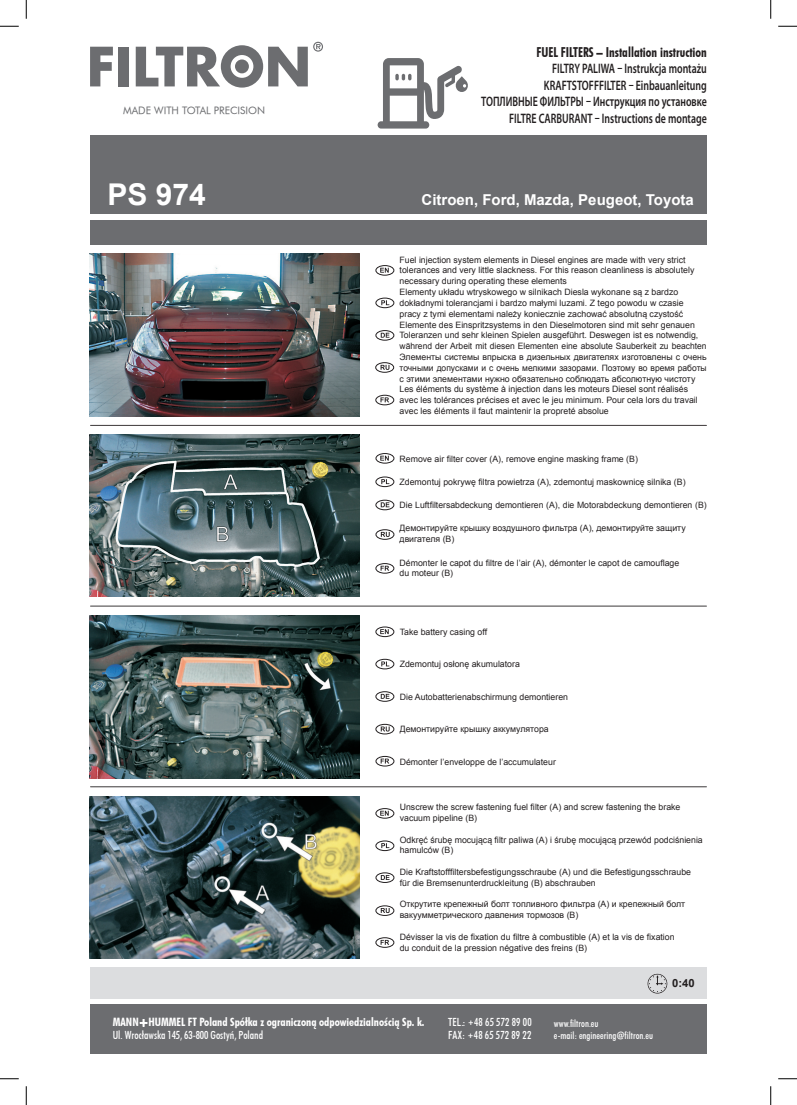
<style>
.page{position:relative;width:797px;height:1105px;background:#fff}
.page>*{position:absolute;margin:0;border:0;box-sizing:border-box;transform-origin:0 0}
.t1{font:700 30px "Arial";color:#fff}
.t2{font:700 15px "Arial";color:#fff}
.t3{font:600 13.75px/16.5px "Myriad Pro";color:#231f20;text-align:right;scale:.72 1}
.t4{font:13.75px "Futura Bd Cn AT";color:#231f20;scale:.92 1}
.t5{font:11.5px "Futura Bd Cn AT";color:#fff}
.t6{font:11.25px/12.5px "Futura Md Cn AT";letter-spacing:.005em;color:#fff}
.t7{font:700 11.25px "Arial";color:#231f20}
.t8{font:10.38px "Futura Bk AT";color:#6c6d70}
.t9{font:10px/12.5px "Futura Md Cn AT";color:#fff}
.t10{font:8.75px/10.9px "Arial";color:#231f20}
.s1{font-family:"Futura Black AT";font-size:7.5px}
.s2{font-family:"Futura X Blk Cn AT";font-size:8.75px}
</style>
<div class="page">
<svg style="left:90px;top:47px;width:23px;height:39px"></svg>
<div style="left:119px;top:47px;width:10px;height:39px;background:#6c6d70"></div>
<svg style="left:136px;top:42px;width:187px;height:46px"></svg>
<div style="left:90px;top:135px;width:617px;height:79px;background:#6c6d70"></div>
<div style="left:90px;top:220px;width:617px;height:25px;background:#6c6d70"></div>
<div style="left:90px;top:967px;width:617px;height:32px;background:#dcdddf"></div>
<div style="left:90px;top:1004px;width:617px;height:50px;background:#6c6d70"></div>
<svg style="left:377px;top:58px;width:91px;height:71px"></svg>
<svg style="left:140px;top:1019px;width:8px;height:8px"></svg>
<hr style="left:90px;top:425px;width:617px;height:1px;background:#231f20">
<hr style="left:90px;top:606px;width:617px;height:1px;background:#231f20">
<hr style="left:90px;top:786px;width:617px;height:1px;background:#231f20">
<svg style="left:647px;top:974px;width:20px;height:19px"></svg>
<svg style="left:380px;top:268px;width:9px;height:5px"></svg>
<div style="left:375px;top:265px;width:19px;height:11px;border:1px solid #231f20;border-radius:50%"></div>
<svg style="left:381px;top:300px;width:8px;height:5px"></svg>
<div style="left:375px;top:298px;width:19px;height:10px;border:1px solid #231f20;border-radius:50%"></div>
<svg style="left:381px;top:333px;width:8px;height:5px"></svg>
<div style="left:375px;top:330px;width:19px;height:11px;border:1px solid #231f20;border-radius:50%"></div>
<svg style="left:380px;top:365px;width:9px;height:5px"></svg>
<div style="left:375px;top:362px;width:19px;height:11px;border:1px solid #231f20;border-radius:50%"></div>
<svg style="left:380px;top:397px;width:9px;height:5px"></svg>
<div style="left:375px;top:395px;width:19px;height:10px;border:1px solid #231f20;border-radius:50%"></div>
<svg style="left:380px;top:456px;width:9px;height:5px"></svg>
<div style="left:375px;top:453px;width:19px;height:10px;border:1px solid #231f20;border-radius:50%"></div>
<svg style="left:381px;top:479px;width:8px;height:5px"></svg>
<div style="left:375px;top:477px;width:19px;height:10px;border:1px solid #231f20;border-radius:50%"></div>
<svg style="left:381px;top:502px;width:8px;height:5px"></svg>
<div style="left:375px;top:500px;width:19px;height:10px;border:1px solid #231f20;border-radius:50%"></div>
<svg style="left:381px;top:532px;width:9px;height:5px"></svg>
<div style="left:375px;top:529px;width:19px;height:11px;border:1px solid #231f20;border-radius:50%"></div>
<svg style="left:380px;top:566px;width:9px;height:5px"></svg>
<div style="left:375px;top:563px;width:19px;height:10px;border:1px solid #231f20;border-radius:50%"></div>
<svg style="left:380px;top:629px;width:9px;height:5px"></svg>
<div style="left:375px;top:627px;width:19px;height:10px;border:1px solid #231f20;border-radius:50%"></div>
<svg style="left:381px;top:661px;width:8px;height:5px"></svg>
<div style="left:375px;top:659px;width:19px;height:10px;border:1px solid #231f20;border-radius:50%"></div>
<svg style="left:381px;top:694px;width:8px;height:5px"></svg>
<div style="left:375px;top:691px;width:19px;height:11px;border:1px solid #231f20;border-radius:50%"></div>
<svg style="left:381px;top:726px;width:8px;height:5px"></svg>
<div style="left:375px;top:724px;width:19px;height:10px;border:1px solid #231f20;border-radius:50%"></div>
<svg style="left:380px;top:759px;width:9px;height:4px"></svg>
<div style="left:375px;top:756px;width:19px;height:10px;border:1px solid #231f20;border-radius:50%"></div>
<svg style="left:380px;top:811px;width:9px;height:5px"></svg>
<div style="left:375px;top:808px;width:19px;height:10px;border:1px solid #231f20;border-radius:50%"></div>
<svg style="left:381px;top:843px;width:8px;height:5px"></svg>
<div style="left:375px;top:841px;width:19px;height:10px;border:1px solid #231f20;border-radius:50%"></div>
<svg style="left:381px;top:875px;width:8px;height:5px"></svg>
<div style="left:375px;top:872px;width:19px;height:11px;border:1px solid #231f20;border-radius:50%"></div>
<svg style="left:381px;top:908px;width:8px;height:5px"></svg>
<div style="left:375px;top:905px;width:19px;height:11px;border:1px solid #231f20;border-radius:50%"></div>
<svg style="left:380px;top:940px;width:9px;height:5px"></svg>
<div style="left:375px;top:937px;width:19px;height:11px;border:1px solid #231f20;border-radius:50%"></div>
<img style="left:90px;top:254px;width:269px;height:162px">
<img style="left:90px;top:434px;width:269px;height:163px">
<img style="left:90px;top:616px;width:269px;height:162px">
<img style="left:90px;top:796px;width:269px;height:163px">
<svg style="left:0;top:25px;width:19px;height:2px"></svg>
<svg style="left:778px;top:25px;width:19px;height:2px"></svg>
<svg style="left:0;top:1078px;width:19px;height:1px"></svg>
<svg style="left:778px;top:1078px;width:19px;height:1px"></svg>
<svg style="left:25px;top:0;width:2px;height:19px"></svg>
<svg style="left:25px;top:1086px;width:2px;height:19px"></svg>
<svg style="left:770px;top:0;width:1px;height:19px"></svg>
<svg style="left:770px;top:1086px;width:1px;height:19px"></svg>
<p class="t8" style="left:123px;top:104px;width:144px">MADE WITH TOTAL PRECISION</p>
<h3 class="t4" style="left:536px;top:44px;width:187px">FUEL FILTERS – Installation instruction</h3>
<h3 class="t3" style="left:481px;top:60px;width:315px">FILTRY PALIWA – Instrukcja montażu KRAFTSTOFFFILTER – Einbauanleitung<br>ТОПЛИВНЫЕ ФИЛЬТРЫ – Инструкция по установке FILTRE CARBURANT – Instructions de montage</h3>
<h1 class="t1" style="left:107px;top:174px;width:100px">PS 974</h1>
<h2 class="t2" style="left:421px;top:190px;width:274px">Citroen, Ford, Mazda, Peugeot, Toyota</h2>
<p class="t10" style="left:399px;top:254px;width:308px">Fuel injection system elements in Diesel engines are made with very strict tolerances and very little slackness. For this reason cleanliness is absolutely necessary during operating these elements<br>Elementy układu wtryskowego w silnikach Diesla wykonane są z bardzo dokładnymi tolerancjami i bardzo małymi luzami. Z tego powodu w czasie pracy z tymi elementami należy koniecznie zachować absolutną czystość Elemente des Einspritzsystems in den Dieselmotoren sind mit sehr genauen Toleranzen und sehr kleinen Spielen ausgeführt. Deswegen ist es notwendig, während der Arbeit mit diesen Elementen eine absolute Sauberkeit zu beachten Элементы системы впрыска в дизельных двигателях изготовлены с очень точными допусками и с очень мелкими зазорами. Поэтому во время работы с этими элементами нужно обязательно соблюдать абсолютную чистоту Les éléments du système à injection dans les moteurs Diesel sont réalisés avec les tolérances précises et avec le jeu minimum. Pour cela lors du travail avec les éléments il faut maintenir la propreté absolue</p>
<p class="t10" style="left:399px;top:453px;width:240px">Remove air filter cover (A), remove engine masking frame (B)</p>
<p class="t10" style="left:399px;top:476px;width:287px">Zdemontuj pokrywę filtra powietrza (A), zdemontuj maskownicę silnika (B)</p>
<p class="t10" style="left:399px;top:500px;width:308px">Die Luftfiltersabdeckung demontieren (A), die Motorabdeckung demontieren (В)</p>
<p class="t10" style="left:399px;top:523px;width:288px">Демонтируйте крышку воздушного фильтра (А), демонтируйте защиту двигателя (В)</p>
<p class="t10" style="left:399px;top:557px;width:281px">Démonter le capot du filtre de l’air (A), démonter le capot de camouflage du moteur (B)</p>
<p class="t10" style="left:400px;top:626px;width:89px">Take battery casing off</p>
<p class="t10" style="left:400px;top:659px;width:122px">Zdemontuj osłonę akumulatora</p>
<p class="t10" style="left:400px;top:691px;width:170px">Die Autobatterienabschirmung demontieren</p>
<p class="t10" style="left:400px;top:724px;width:150px">Демонтируйте крышку аккумулятора</p>
<p class="t10" style="left:400px;top:756px;width:158px">Démonter l’enveloppe de l’accumulateur</p>
<p class="t10" style="left:400px;top:802px;width:282px">Unscrew the screw fastening fuel filter (A) and screw fastening the brake vacuum pipeline (B)</p>
<p class="t10" style="left:400px;top:834px;width:304px">Odkręć śrubę mocującą filtr paliwa (A) i śrubę mocującą przewód podciśnienia hamulców (B)</p>
<p class="t10" style="left:400px;top:866px;width:293px">Die Kraftstofffiltersbefestigungsschraube (A) und die Befestigungsschraube für die Bremsenunterdruckleitung (B) abschrauben</p>
<p class="t10" style="left:400px;top:899px;width:287px">Открутите крепежный болт топливного фильтра (А) и крепежный болт вакуумметрического давления тормозов (В)</p>
<p class="t10" style="left:400px;top:931px;width:276px">Dévisser la vis de fixation du filtre à combustible (A) et la vis de fixation du conduit de la pression négative des freins (B)</p>
<h3 class="t5" style="left:113px;top:1016px;width:313px">MANN+HUMMEL FT Poland Spółka z ograniczoną odpowiedzialnością Sp. k.</h3>
<p class="t6" style="left:113px;top:1029px;width:152px">Ul. Wrocławska 145, 63-800 Gostyń, Poland</p>
<p class="t6" style="left:448px;top:1016px;width:85px">TEL.: <span class="s1">+</span>48 65 572 89 00<br>FAX: <span class="s1">+</span>48 65 572 89 22</p>
<p class="t9" style="left:554px;top:1017px;width:101px">www.filtron.eu<br>e-mail: engineering<span class="s2">@</span>filtron.eu</p>
<p class="t7" style="left:672px;top:976px;width:24px">0:40</p>
</div>
